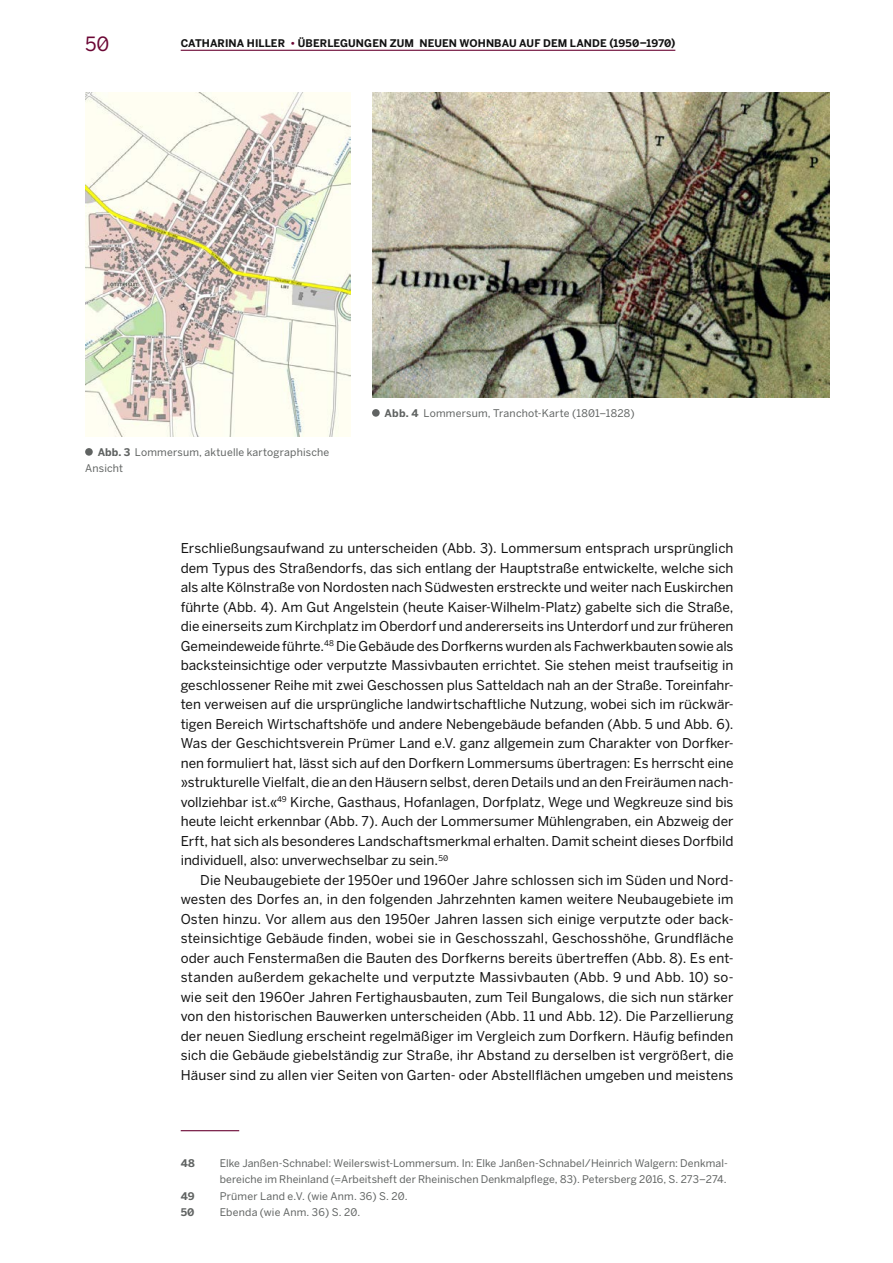
<style>
.page{position:relative;width:893px;height:1263px;background:#fff}
.page>*{position:absolute;margin:0;border:0;box-sizing:border-box;transform-origin:0 0}
.t1{font:19.5px "Benton Sans";color:#6b0634}
.P_NRW_Fließtext{font:13.5px/19.5px "Benton Sans";color:#121212;text-align:justify}
.P_NRW_Fußnote{font:10.5px/16.5px "Benton Sans";letter-spacing:.01em;color:#606362}
.t2{font:700 10.5px "Benton Sans";letter-spacing:.01em;color:#121212}
.P_NRW_Fußnote-2{font:700 10.5px "Benton Sans";color:#606362}
.s1{color:#6b0634}
.s2{font-weight:700}
</style>
<div class="page">
<hr style="left:181px;top:50px;width:494px;height:1px;background:#6b0634">
<hr style="left:181px;top:1130px;width:58px;height:1px;background:#6b0634">
<img style="left:85px;top:93px;width:266px;height:343px">
<div style="left:85px;top:448px;width:8px;height:8px;background:#606362;border-radius:50%"></div>
<img style="left:372px;top:93px;width:457px;height:304px">
<div style="left:372px;top:409px;width:8px;height:8px;background:#606362;border-radius:50%"></div>
<h1 class="t1" style="left:85px;top:32px;width:26px">50</h1>
<p class="t2" style="left:181px;top:37px;width:16px">CATHARINA</p>
<p class="t2" style="left:247px;top:37px;width:10px">HILLER</p>
<p class="t2" style="left:290px;top:37px;width:24px"><span class="s1">•</span> ÜBERLEGUNGEN</p>
<p class="t2" style="left:390px;top:37px;width:4px">ZUM</p>
<p class="t2" style="left:419px;top:37px;width:3px">NEUEN</p>
<p class="t2" style="left:460px;top:37px;width:13px">WOHNBAU</p>
<p class="t2" style="left:519px;top:37px;width:4px">AUF</p>
<p class="t2" style="left:543px;top:37px;width:4px">DEM</p>
<p class="t2" style="left:570px;top:37px;width:12px">LANDE</p>
<p class="t2" style="left:609px;top:37px;width:68px">(1950–1970)</p>
<p class="P_NRW_Fußnote" style="left:85px;top:444px;width:246px;text-indent:13px"><span class="s2">ABB. 3</span> Lommersum, aktuelle kartographische<br>Ansicht</p>
<p class="P_NRW_Fußnote" style="left:385px;top:405px;width:251px"><span class="s2">ABB. 4</span> Lommersum, Tranchot-Karte (1801–1828)</p>
<p class="P_NRW_Fließtext" style="left:181px;top:538px;width:554px">Erschließungsaufwand zu unterscheiden (Abb. 3). Lommersum entsprach ursprünglich dem Typus des Straßendorfs, das sich entlang der Hauptstraße entwickelte, welche sich als alte Kölnstraße von Nordosten nach Südwesten erstreckte und weiter nach Euskirchen führte (Abb. 4). Am Gut Angelstein (heute Kaiser-Wilhelm-Platz) gabelte sich die Straße, die einerseits zum Kirchplatz im Oberdorf und andererseits ins Unterdorf und zur früheren Gemeindeweide führte.<sup>48</sup> Die Gebäude des Dorfkerns wurden als Fachwerkbauten sowie als backsteinsichtige oder verputzte Massivbauten errichtet. Sie stehen meist traufseitig in geschlossener Reihe mit zwei Geschossen plus Satteldach nah an der Straße. Toreinfahr&shy;ten verweisen auf die ursprüngliche landwirtschaftliche Nutzung, wobei sich im rückwär&shy;tigen Bereich Wirtschaftshöfe und andere Nebengebäude befanden (Abb. 5 und Abb. 6).<br>Was der Geschichtsverein Prümer Land e.V. ganz allgemein zum Charakter von Dorfker&shy;nen formuliert hat, lässt sich auf den Dorfkern Lommersums übertragen: Es herrscht eine »strukturelle Vielfalt, die an den Häusern selbst, deren Details und an den Freiräumen nach&shy;vollziehbar ist.«<sup>49</sup> Kirche, Gasthaus, Hofanlagen, Dorfplatz, Wege und Wegkreuze sind bis heute leicht erkennbar (Abb. 7). Auch der Lommersumer Mühlengraben, ein Abzweig der Erft, hat sich als besonderes Landschaftsmerkmal erhalten. Damit scheint dieses Dorfbild individuell, also: unverwechselbar zu sein.<sup>50</sup></p>
<p class="P_NRW_Fließtext" style="left:181px;top:870px;width:554px;text-indent:19px">Die Neubaugebiete der 1950er und 1960er Jahre schlossen sich im Süden und Nord&shy;westen des Dorfes an, in den folgenden Jahrzehnten kamen weitere Neubaugebiete im Osten hinzu. Vor allem aus den 1950er Jahren lassen sich einige verputzte oder back&shy;steinsichtige Gebäude finden, wobei sie in Geschosszahl, Geschosshöhe, Grundfläche oder auch Fenstermaßen die Bauten des Dorfkerns bereits übertreffen (Abb. 8). Es ent&shy;standen außerdem gekachelte und verputzte Massivbauten (Abb. 9 und Abb. 10) so&shy;wie seit den 1960er Jahren Fertighausbauten, zum Teil Bungalows, die sich nun stärker von den historischen Bauwerken unterscheiden (Abb. 11 und Abb. 12). Die Parzellierung der neuen Siedlung erscheint regelmäßiger im Vergleich zum Dorfkern. Häufig befinden sich die Gebäude giebelständig zur Straße, ihr Abstand zu derselben ist vergrößert, die Häuser sind zu allen vier Seiten von Garten- oder Abstellflächen umgeben und meistens</p>
<p class="P_NRW_Fußnote-2" style="left:181px;top:1156px;width:16px">48</p>
<p class="P_NRW_Fußnote" style="left:220px;top:1155px;width:510px">Elke Janßen-Schnabel: Weilerswist-Lommersum. In: Elke Janßen-Schnabel/Heinrich Walgern: Denkmal&shy;bereiche im Rheinland (=Arbeitsheft der Rheinischen Denkmalpflege, 83). Petersberg 2016, S. 273–274.</p>
<p class="P_NRW_Fußnote-2" style="left:181px;top:1189px;width:15px">49</p>
<p class="P_NRW_Fußnote" style="left:220px;top:1188px;width:189px">Prümer Land e.V. (wie Anm. 36) S. 20.</p>
<p class="P_NRW_Fußnote-2" style="left:181px;top:1206px;width:15px">50</p>
<p class="P_NRW_Fußnote" style="left:220px;top:1204px;width:142px">Ebenda (wie Anm. 36) S. 20.</p>
</div>
